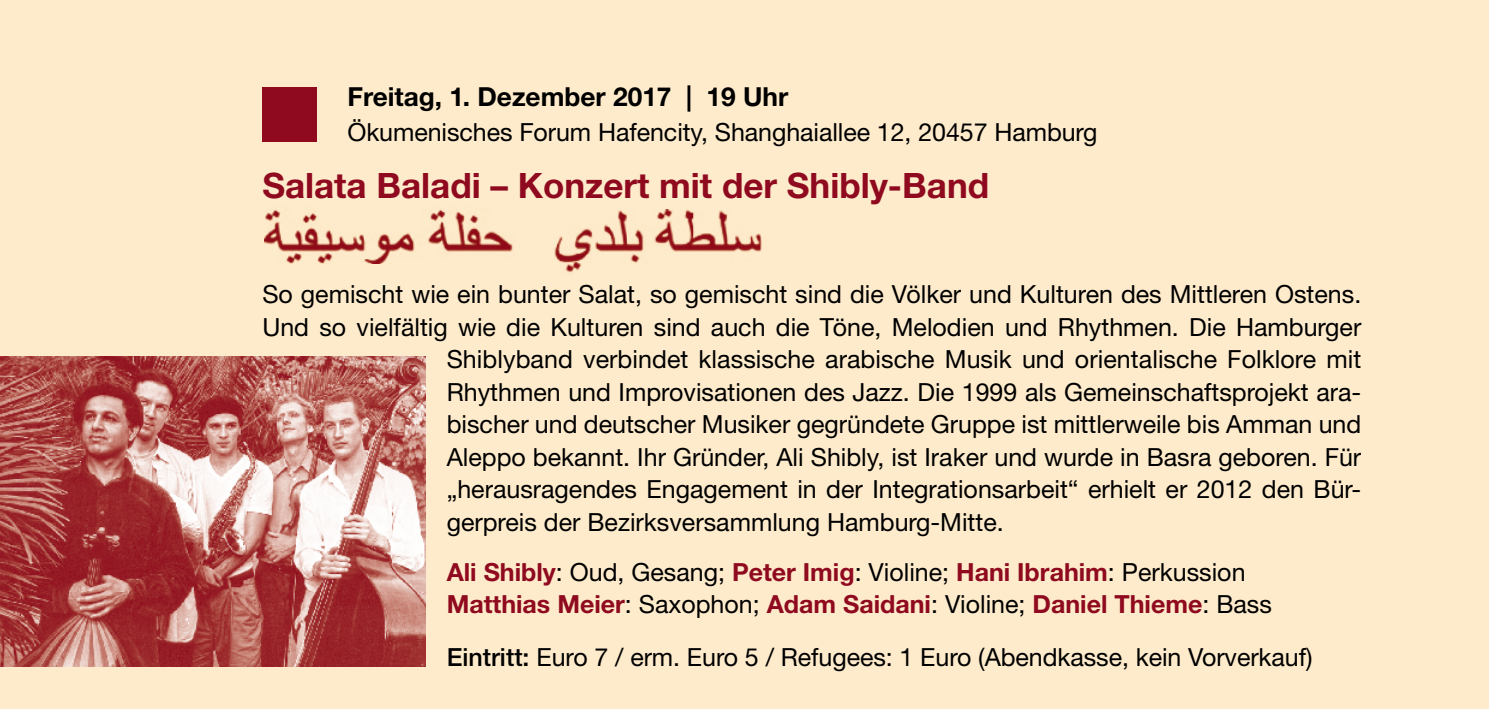
<style>
.page{position:relative;width:1489px;height:709px;background:#fff}
.page>*{position:absolute;margin:0;border:0;box-sizing:border-box;transform-origin:0 0}
.t1{font:700 35px "Helvetica Neue LT Std";color:#8f0a1f}
.t2{font:700 26.25px "Helvetica Neue LT Std";color:#000}
.t3{font:25px "Helvetica Neue LT Std";color:#000}
.t4{font:700 25px/32.5px "Helvetica Neue LT Std";color:#8f0a1f}
.s1{font-weight:400;color:#000}
.s2{font-weight:500}
</style>
<div class="page">
<div style="left:0;top:0;width:1488px;height:709px;background:#feebcb"></div>
<div style="left:262px;top:87px;width:55px;height:55px;background:#8f0a1f"></div>
<img style="left:0;top:356px;width:425px;height:310px">
<img style="left:554px;top:209px;width:208px;height:64px">
<img style="left:264px;top:209px;width:249px;height:54px">
<p class="t2" style="left:347px;top:80px;width:442px">Freitag, 1. Dezember 2017 | 19 Uhr</p>
<p class="t3" style="left:347px;top:117px;width:751px">Ökumenisches Forum Hafencity, Shanghaiallee 12, 20457 Hamburg</p>
<h1 class="t1" style="left:262px;top:164px;width:728px">Salata Baladi – Konzert mit der Shibly-Band</h1>
<p class="t3" style="left:262px;top:279px;width:1100px">So gemischt wie ein bunter Salat, so gemischt sind die Völker und Kulturen des Mittleren Ostens.</p>
<p class="t3" style="left:262px;top:312px;width:1100px">Und so vielfältig wie die Kulturen sind auch die Töne, Melodien und Rhythmen. Die Hamburger</p>
<p class="t3" style="left:446px;top:344px;width:916px">Shiblyband verbindet klassische arabische Musik und orientalische Folklore mit</p>
<p class="t3" style="left:446px;top:377px;width:916px">Rhythmen und Improvisationen des Jazz. Die 1999 als Gemeinschaftsprojekt ara-</p>
<p class="t3" style="left:446px;top:409px;width:916px">bischer und deutscher Musiker gegründete Gruppe ist mittlerweile bis Amman und</p>
<p class="t3" style="left:446px;top:442px;width:916px">Aleppo bekannt. Ihr Gründer, Ali Shibly, ist Iraker und wurde in Basra geboren. Für</p>
<p class="t3" style="left:446px;top:474px;width:916px">„herausragendes Engagement in der Integrationsarbeit“ erhielt er 2012 den Bür-</p>
<p class="t3" style="left:446px;top:507px;width:558px">gerpreis der Bezirksversammlung Hamburg-Mitte.</p>
<p class="t4" style="left:446px;top:555px;width:826px">Ali Shibly<span class="s1">: Oud, Gesang;</span> Peter Imig<span class="s1">: Violine;</span> Hani Ibrahim<span class="s1">: Perkussion<br></span>Matthias Meier<span class="s1">: Saxophon;</span> Adam Saidani<span class="s1">: Violine;</span> Daniel Thieme<span class="s1">: Bass</span></p>
<p class="t3" style="left:446px;top:642px;width:867px"><span class="s2">Eintritt:</span> Euro 7 / erm. Euro 5 / Refugees: 1 Euro (Abendkasse, kein Vorverkauf)</p>
</div>
